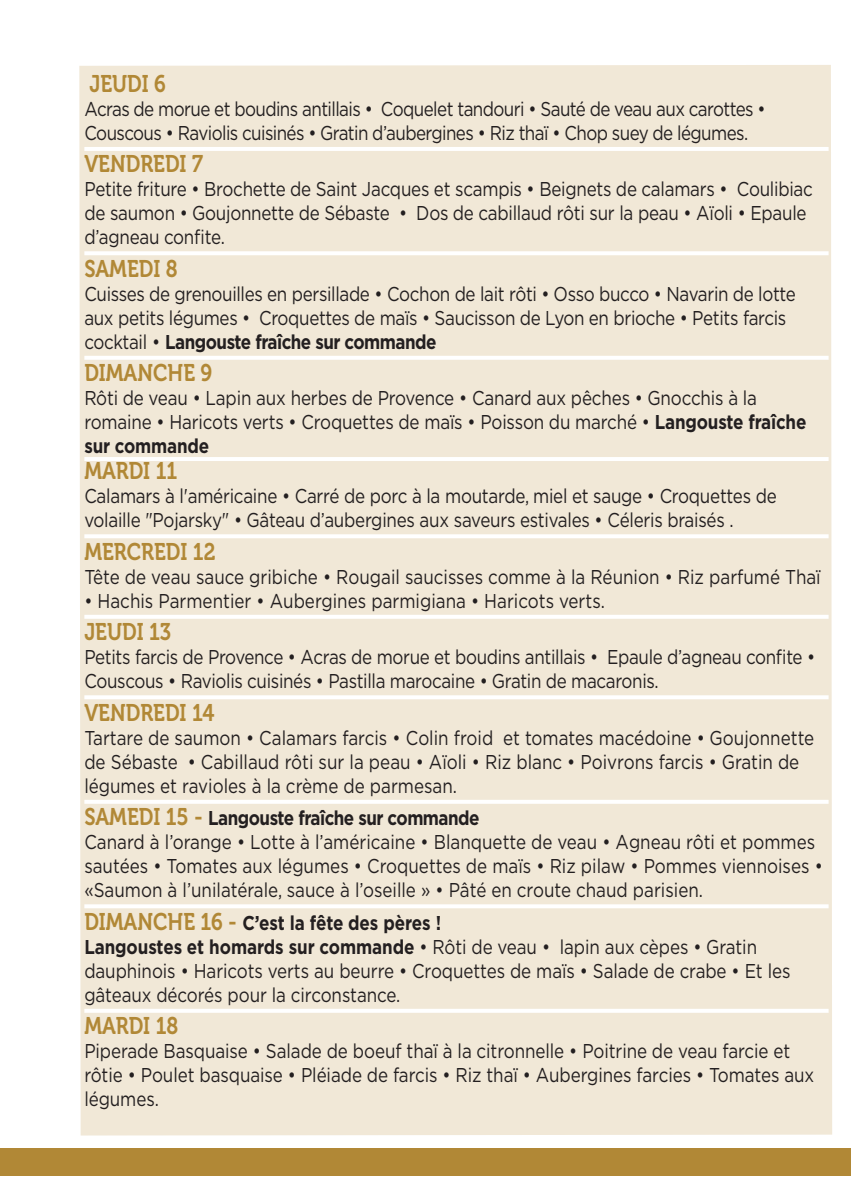
<style>
.page{position:relative;width:851px;height:1189px;background:#fff}
.page>*{position:absolute;margin:0;border:0;box-sizing:border-box;transform-origin:0 0}
.t1{font:24px "Museo 700";color:#b18836;scale:.85 1}
.t2{font:20px/24px "Gotham";letter-spacing:-.015em;color:#231f20;scale:.85 1}
.t3{font:20px/24px "Gotham";letter-spacing:-.035em;color:#231f20;scale:.85 1}
.s1{font-weight:700}
.s2{font-family:"Museo 700";font-size:24px;color:#b18836}
</style>
<div class="page">
<div style="left:79px;top:65px;width:753px;height:1071px;background:#f1e8d7"></div>
<div style="left:0;top:1148px;width:851px;height:27px;background:#b18836"></div>
<hr style="left:84px;top:147px;width:745px;height:4px;background:#fff">
<hr style="left:84px;top:251px;width:745px;height:4px;background:#fff">
<hr style="left:84px;top:356px;width:745px;height:4px;background:#fff">
<hr style="left:84px;top:457px;width:745px;height:4px;background:#fff">
<hr style="left:84px;top:534px;width:745px;height:4px;background:#fff">
<hr style="left:84px;top:615px;width:745px;height:4px;background:#fff">
<hr style="left:84px;top:695px;width:745px;height:4px;background:#fff">
<hr style="left:84px;top:800px;width:745px;height:4px;background:#fff">
<svg style="left:84px;top:904px;width:745px;height:4px"></svg>
<hr style="left:84px;top:1009px;width:745px;height:4px;background:#fff">
<p class="t1" style="left:89px;top:75px;width:92px">JEUDI 6</p>
<p class="t3" style="left:84px;top:96px;width:803px">Acras de morue et boudins antillais • Coquelet tandouri • Sauté de veau aux carottes •<br>Couscous • Raviolis cuisinés • Gratin d’aubergines • Riz thaï • Chop suey de légumes.</p>
<p class="t1" style="left:84px;top:155px;width:141px">VENDREDI 7</p>
<p class="t2" style="left:84px;top:177px;width:859px">Petite friture • Brochette de Saint Jacques et scampis • Beignets de calamars • Coulibiac de saumon • Goujonnette de Sébaste • Dos de cabillaud rôti sur la peau • Aïoli • Epaule d’agneau confite.</p>
<p class="t1" style="left:84px;top:259px;width:111px">SAMEDI 8</p>
<p class="t2" style="left:84px;top:281px;width:839px">Cuisses de grenouilles en persillade • Cochon de lait rôti • Osso bucco • Navarin de lotte aux petits légumes • Croquettes de maïs • Saucisson de Lyon en brioche • Petits farcis cocktail • <span class="s1">Langouste fraîche sur commande</span></p>
<p class="t1" style="left:84px;top:364px;width:152px">DIMANCHE 9</p>
<p class="t2" style="left:84px;top:386px;width:851px">Rôti de veau • Lapin aux herbes de Provence • Canard aux pêches • Gnocchis à la romaine • Haricots verts • Croquettes de maïs • Poisson du marché • <span class="s1">Langouste fraîche sur commande</span></p>
<p class="t1" style="left:84px;top:462px;width:111px">MARDI 11</p>
<p class="t2" style="left:84px;top:484px;width:816px">Calamars à l'américaine • Carré de porc à la moutarde, miel et sauge • Croquettes de volaille "Pojarsky" • Gâteau d’aubergines aux saveurs estivales • Céleris braisés .</p>
<p class="t1" style="left:84px;top:542px;width:156px">MERCREDI 12</p>
<p class="t2" style="left:84px;top:564px;width:868px">Tête de veau sauce gribiche • Rougail saucisses comme à la Réunion • Riz parfumé Thaï</p>
<p class="t2" style="left:84px;top:588px;width:614px">• Hachis Parmentier • Aubergines parmigiana • Haricots verts.</p>
<p class="t1" style="left:84px;top:623px;width:104px">JEUDI 13</p>
<p class="t2" style="left:84px;top:645px;width:861px">Petits farcis de Provence • Acras de morue et boudins antillais • Epaule d’agneau confite •<br>Couscous • Raviolis cuisinés • Pastilla marocaine • Gratin de macaronis.</p>
<p class="t1" style="left:84px;top:703px;width:155px">VENDREDI 14</p>
<p class="t2" style="left:84px;top:725px;width:860px">Tartare de saumon • Calamars farcis • Colin froid et tomates macédoine • Goujonnette de Sébaste • Cabillaud rôti sur la peau • Aïoli • Riz blanc • Poivrons farcis • Gratin de légumes et ravioles à la crème de parmesan.</p>
<p class="t2" style="left:84px;top:806px;width:870px"><span class="s2">SAMEDI 15 -</span> <span class="s1">Langouste fraîche sur commande<br></span>Canard à l’orange • Lotte à l’américaine • Blanquette de veau • Agneau rôti et pommes sautées • Tomates aux légumes • Croquettes de maïs • Riz pilaw • Pommes viennoises • «Saumon à l’unilatérale, sauce à l’oseille » • Pâté en croute chaud parisien.</p>
<p class="t2" style="left:84px;top:910px;width:832px"><span class="s2">DIMANCHE 16 -</span> <span class="s1">C’est la fête des pères !<br>Langoustes et homards sur commande</span> • Rôti de veau • lapin aux cèpes • Gratin dauphinois • Haricots verts au beurre • Croquettes de maïs • Salade de crabe • Et les gâteaux décorés pour la circonstance.</p>
<p class="t1" style="left:84px;top:1017px;width:112px">MARDI 18</p>
<p class="t2" style="left:84px;top:1039px;width:860px">Piperade Basquaise • Salade de boeuf thaï à la citronnelle • Poitrine de veau farcie et rôtie • Poulet basquaise • Pléiade de farcis • Riz thaï • Aubergines farcies • Tomates aux légumes.</p>
</div>
